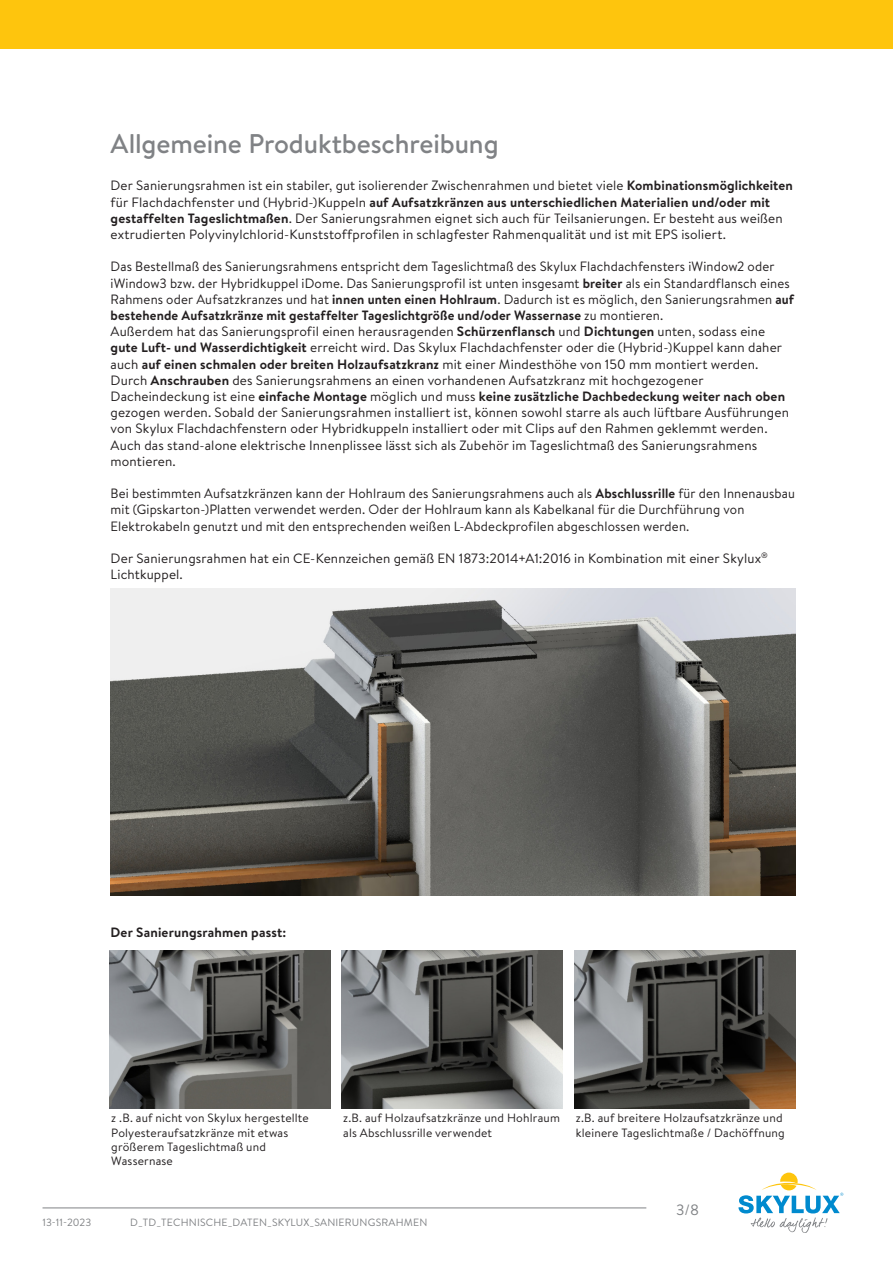
<style>
.page{position:relative;width:893px;height:1263px;background:#fff}
.page>*{position:absolute;margin:0;border:0;box-sizing:border-box;transform-origin:0 0}
.Titel_2{font:500 27px "Brandon Text";letter-spacing:-.005em;color:#808285}
.t1{font:15px "Brandon Text";color:#808285}
.tekst{font:13.5px/16.2px "Brandon Text";letter-spacing:.01em;color:#231f20}
.tekst-2{font:700 13.5px "Brandon Text";letter-spacing:.01em;color:#231f20}
.tekst-3{font:12px/14.4px "Brandon Text";letter-spacing:.015em;color:#231f20}
.t2{font:10.5px "Brandon Text";letter-spacing:.02em;color:#808285}
.s1{font-weight:700}
</style>
<div class="page">
<svg style="left:738px;top:1172px;width:105px;height:61px"></svg>
<hr style="left:43px;top:1207px;width:603px;height:1px;background:#808285">
<div style="left:0;top:0;width:893px;height:49px;background:#fec50d"></div>
<img style="left:111px;top:588px;width:684px;height:307px">
<img style="left:574px;top:950px;width:221px;height:159px">
<img style="left:342px;top:950px;width:220px;height:159px">
<img style="left:110px;top:950px;width:221px;height:159px">
<p class="Titel_2" style="left:111px;top:125px;width:390px">Allgemeine Produktbeschreibung</p>
<p class="tekst" style="left:111px;top:177px;width:684px">Der Sanierungsrahmen ist ein stabiler, gut isolierender Zwischenrahmen und bietet viele <span class="s1">Kombinationsmöglichkeiten </span>für Flachdachfenster und (Hybrid-)Kuppeln <span class="s1">auf Aufsatzkränzen aus unterschiedlichen Materialien und/oder mit gestaffelten Tageslichtmaßen</span>. Der Sanierungsrahmen eignet sich auch für Teilsanierungen. Er besteht aus weißen extrudierten Polyvinylchlorid-Kunststoffprofilen in schlagfester Rahmenqualität und ist mit EPS isoliert.</p>
<p class="tekst" style="left:111px;top:258px;width:685px">Das Bestellmaß des Sanierungsrahmens entspricht dem Tageslichtmaß des Skylux Flachdachfensters iWindow2 oder iWindow3 bzw. der Hybridkuppel iDome. Das Sanierungsprofil ist unten insgesamt <span class="s1">breiter</span> als ein Standardflansch eines Rahmens oder Aufsatzkranzes und hat <span class="s1">innen unten einen Hohlraum</span>. Dadurch ist es möglich, den Sanierungsrahmen <span class="s1">auf bestehende Aufsatzkränze mit gestaffelter Tageslichtgröße und/oder Wassernase</span> zu montieren.</p>
<p class="tekst" style="left:111px;top:323px;width:673px">Außerdem hat das Sanierungsprofil einen herausragenden <span class="s1">Schürzenflansch</span> und <span class="s1">Dichtungen</span> unten, sodass eine <span class="s1">gute Luft- und Wasserdichtigkeit</span> erreicht wird. Das Skylux Flachdachfenster oder die (Hybrid-)Kuppel kann daher auch <span class="s1">auf einen schmalen oder breiten Holzaufsatzkranz</span> mit einer Mindesthöhe von 150 mm montiert werden.</p>
<p class="tekst" style="left:111px;top:371px;width:680px">Durch <span class="s1">Anschrauben</span> des Sanierungsrahmens an einen vorhandenen Aufsatzkranz mit hochgezogener Dacheindeckung ist eine <span class="s1">einfache Montage</span> möglich und muss <span class="s1">keine zusätzliche Dachbedeckung weiter nach oben </span>gezogen werden. Sobald der Sanierungsrahmen installiert ist, können sowohl starre als auch lüftbare Ausführungen von Skylux Flachdachfenstern oder Hybridkuppeln installiert oder mit Clips auf den Rahmen geklemmt werden.<br>Auch das stand-alone elektrische Innenplissee lässt sich als Zubehör im Tageslichtmaß des Sanierungsrahmens montieren.</p>
<p class="tekst" style="left:111px;top:485px;width:686px">Bei bestimmten Aufsatzkränzen kann der Hohlraum des Sanierungsrahmens auch als <span class="s1">Abschlussrille</span> für den Innenausbau mit (Gipskarton-)Platten verwendet werden. Oder der Hohlraum kann als Kabelkanal für die Durchführung von<br>Elektrokabeln genutzt und mit den entsprechenden weißen L-Abdeckprofilen abgeschlossen werden.</p>
<p class="tekst" style="left:111px;top:550px;width:659px">Der Sanierungsrahmen hat ein CE-Kennzeichen gemäß EN 1873:2014+A1:2016 in Kombination mit einer Skylux<sup>®<br></sup>Lichtkuppel.</p>
<p class="tekst-2" style="left:111px;top:923px;width:177px">Der Sanierungsrahmen passt:</p>
<p class="t2" style="left:43px;top:1215px;width:50px">13-11-2023</p>
<p class="tekst-3" style="left:111px;top:1110px;width:199px">z .B. auf nicht von Skylux hergestellte<br>Polyesteraufsatzkränze mit etwas größerem Tageslichtmaß und<br>Wassernase</p>
<p class="tekst-3" style="left:343px;top:1110px;width:218px">z.B. auf Holzaufsatzkränze und Hohlraum als Abschlussrille verwendet</p>
<p class="tekst-3" style="left:576px;top:1110px;width:210px">z.B. auf breitere Holzaufsatzkränze und kleinere Tageslichtmaße / Dachöffnung</p>
<p class="t2" style="left:130px;top:1215px;width:299px">D_TD_TECHNISCHE_DATEN_SKYLUX_SANIERUNGSRAHMEN</p>
<p class="t1" style="left:676px;top:1199px;width:25px">3/8</p>
</div>
